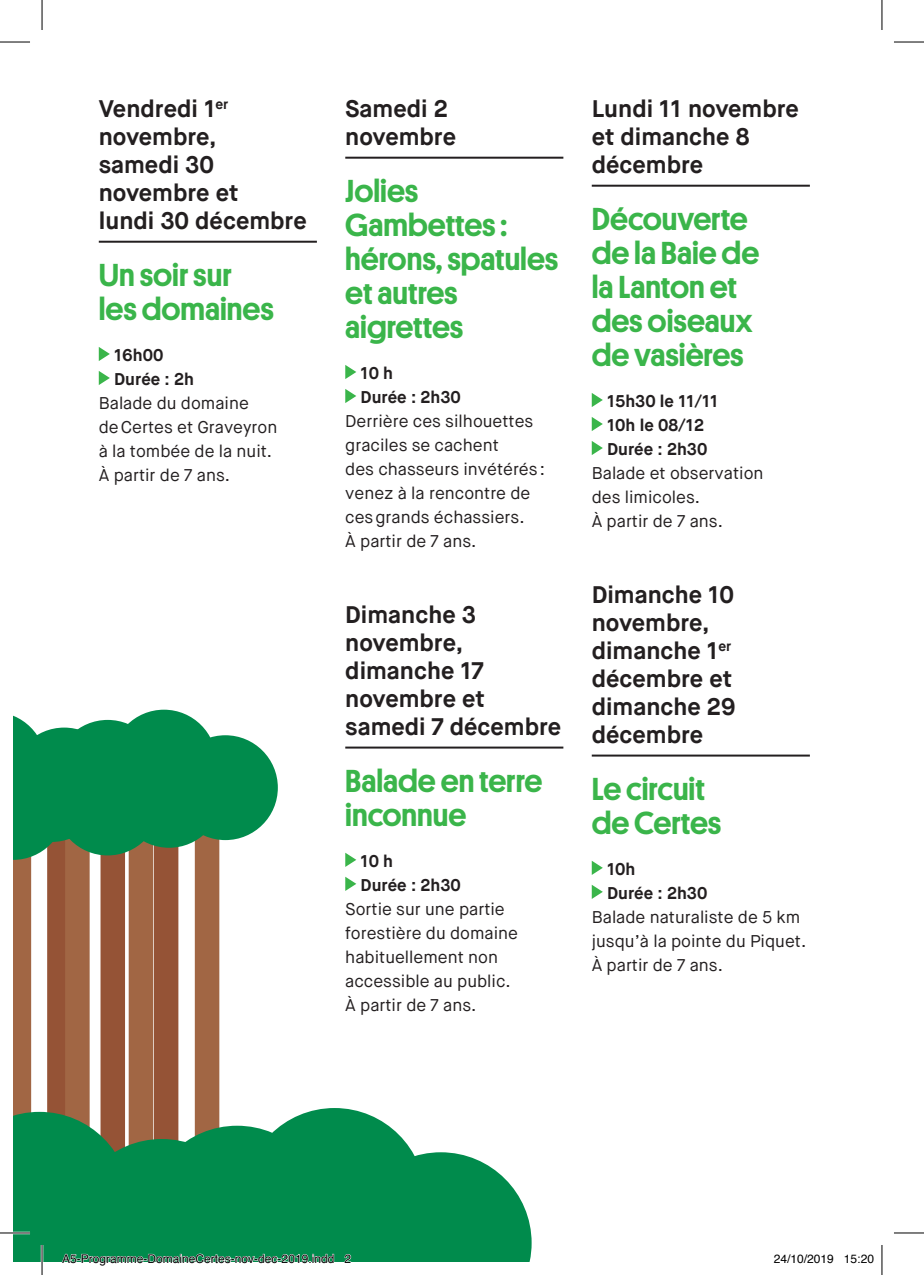
<style>
.page{position:relative;width:924px;height:1275px;background:#fff}
.page>*{position:absolute;margin:0;border:0;box-sizing:border-box;transform-origin:0 0}
.EVENT_NATURE{font:500 32px/34px "Platform";color:#3ab54a}
.DATES{font:700 24px/28px "Maison Neue";color:#231f20}
.Lieu{font:17px/24px "Maison Neue";color:#231f20}
.Lieu-2{font:700 17px "Maison Neue";color:#231f20}
.t1{font:12px "Helvetica";color:#000}
</style>
<div class="page">
<hr style="left:99px;top:241px;width:218px;height:2px;background:#231f20">
<svg style="left:99px;top:347px;width:11px;height:14px"></svg>
<svg style="left:99px;top:371px;width:11px;height:14px"></svg>
<hr style="left:345px;top:157px;width:218px;height:2px;background:#231f20">
<hr style="left:345px;top:746px;width:218px;height:2px;background:#231f20">
<svg style="left:345px;top:365px;width:11px;height:14px"></svg>
<svg style="left:345px;top:389px;width:11px;height:14px"></svg>
<svg style="left:345px;top:852px;width:11px;height:15px"></svg>
<svg style="left:345px;top:876px;width:11px;height:15px"></svg>
<hr style="left:591px;top:185px;width:218px;height:2px;background:#231f20">
<hr style="left:591px;top:754px;width:218px;height:2px;background:#231f20">
<svg style="left:591px;top:393px;width:11px;height:14px"></svg>
<svg style="left:591px;top:417px;width:11px;height:14px"></svg>
<svg style="left:591px;top:441px;width:11px;height:14px"></svg>
<svg style="left:591px;top:861px;width:11px;height:14px"></svg>
<svg style="left:591px;top:885px;width:11px;height:14px"></svg>
<div style="left:154px;top:822px;width:24px;height:439px;background:#955336"></div>
<div style="left:100px;top:822px;width:25px;height:439px;background:#955336"></div>
<div style="left:47px;top:822px;width:25px;height:439px;background:#955336"></div>
<div style="left:129px;top:822px;width:24px;height:439px;background:#a16644"></div>
<div style="left:195px;top:822px;width:24px;height:439px;background:#a16644"></div>
<div style="left:65px;top:827px;width:25px;height:434px;background:#a16644"></div>
<div style="left:14px;top:822px;width:17px;height:439px;background:#a16644"></div>
<div style="left:173px;top:735px;width:105px;height:105px;background:#008b4c;border-radius:50%"></div>
<div style="left:111px;top:709px;width:105px;height:105px;background:#008b4c;border-radius:50%"></div>
<div style="left:117px;top:743px;width:104px;height:104px;background:#008b4c;border-radius:50%"></div>
<div style="left:55px;top:750px;width:105px;height:105px;background:#008b4c;border-radius:50%"></div>
<div style="left:55px;top:720px;width:105px;height:104px;background:#008b4c;border-radius:50%"></div>
<svg style="left:14px;top:716px;width:103px;height:144px"></svg>
<hr style="left:0;top:42px;width:30px;height:1px;background:#000">
<hr style="left:893px;top:42px;width:30px;height:1px;background:#000">
<hr style="left:0;top:1232px;width:30px;height:1px;background:#000">
<hr style="left:893px;top:1232px;width:30px;height:1px;background:#000">
<hr style="left:42px;top:0;width:1px;height:30px;background:#000">
<hr style="left:42px;top:1245px;width:1px;height:30px;background:#000">
<hr style="left:881px;top:0;width:1px;height:30px;background:#000">
<hr style="left:881px;top:1245px;width:1px;height:30px;background:#000">
<svg style="left:14px;top:1108px;width:517px;height:158px"></svg>
<p class="DATES" style="left:99px;top:95px;width:209px">Vendredi 1<sup>er </sup>novembre,<br>samedi 30 novembre et<br>lundi 30 décembre</p>
<p class="EVENT_NATURE" style="left:99px;top:256px;width:176px">Un soir sur lesdomaines</p>
<p class="Lieu-2" style="left:114px;top:344px;width:51px">16h00</p>
<p class="Lieu-2" style="left:114px;top:368px;width:81px">Durée : 2h</p>
<p class="Lieu" style="left:99px;top:391px;width:180px">Balade du domaine deCertes et Graveyron à la tombée de la nuit.</p>
<p class="Lieu" style="left:99px;top:463px;width:133px">À partir de 7 ans.</p>
<p class="DATES" style="left:345px;top:95px;width:112px">Samedi 2 novembre</p>
<p class="EVENT_NATURE" style="left:345px;top:172px;width:214px">Jolies<br>Gambettes : hérons, spatules et autres aigrettes</p>
<p class="Lieu-2" style="left:360px;top:362px;width:34px">10 h</p>
<p class="Lieu-2" style="left:360px;top:386px;width:102px">Durée : 2h30</p>
<p class="Lieu" style="left:345px;top:409px;width:201px">Derrière ces silhouettes graciles se cachent<br>des chasseurs invétérés: venez à la rencontre de cesgrands échassiers.</p>
<p class="Lieu" style="left:345px;top:529px;width:133px">À partir de 7 ans.</p>
<p class="DATES" style="left:345px;top:601px;width:217px">Dimanche 3 novembre, dimanche 17 novembre et samedi 7 décembre</p>
<p class="EVENT_NATURE" style="left:345px;top:762px;width:198px">Balade en terre inconnue</p>
<p class="Lieu-2" style="left:360px;top:850px;width:34px">10 h</p>
<p class="Lieu-2" style="left:360px;top:874px;width:102px">Durée : 2h30</p>
<p class="Lieu" style="left:345px;top:897px;width:174px">Sortie sur une partie forestière du domaine habituellement non accessible au public.</p>
<p class="Lieu" style="left:345px;top:993px;width:133px">À partir de 7 ans.</p>
<p class="DATES" style="left:591px;top:95px;width:208px">Lundi 11 novembre et dimanche 8 décembre</p>
<p class="EVENT_NATURE" style="left:591px;top:200px;width:169px">Découverte de la Baie de la Lanton et des oiseaux de vasières</p>
<p class="Lieu-2" style="left:606px;top:390px;width:113px">15h30 le 11/11</p>
<p class="Lieu-2" style="left:606px;top:414px;width:98px">10h le 08/12</p>
<p class="Lieu-2" style="left:606px;top:438px;width:102px">Durée : 2h30</p>
<p class="Lieu" style="left:591px;top:461px;width:173px">Balade et observation des limicoles.</p>
<p class="Lieu" style="left:591px;top:509px;width:133px">À partir de 7 ans.</p>
<p class="DATES" style="left:591px;top:581px;width:145px">Dimanche 10 novembre, dimanche 1<sup>er </sup>décembre et dimanche 29 décembre</p>
<p class="EVENT_NATURE" style="left:591px;top:770px;width:131px">Le circuit deCertes</p>
<p class="Lieu-2" style="left:606px;top:858px;width:30px">10h</p>
<p class="Lieu-2" style="left:606px;top:882px;width:102px">Durée : 2h30</p>
<p class="Lieu" style="left:591px;top:905px;width:216px">Balade naturaliste de 5 km jusqu’à la pointe du Piquet.</p>
<p class="Lieu" style="left:591px;top:953px;width:133px">À partir de 7 ans.</p>
<p class="t1" style="left:62px;top:1249px;width:290px">A5-Programme-DomaineCertes-nov-dec-2019.indd 2</p>
<p class="t1" style="left:773px;top:1249px;width:102px">24/10/2019 15:20</p>
</div>
